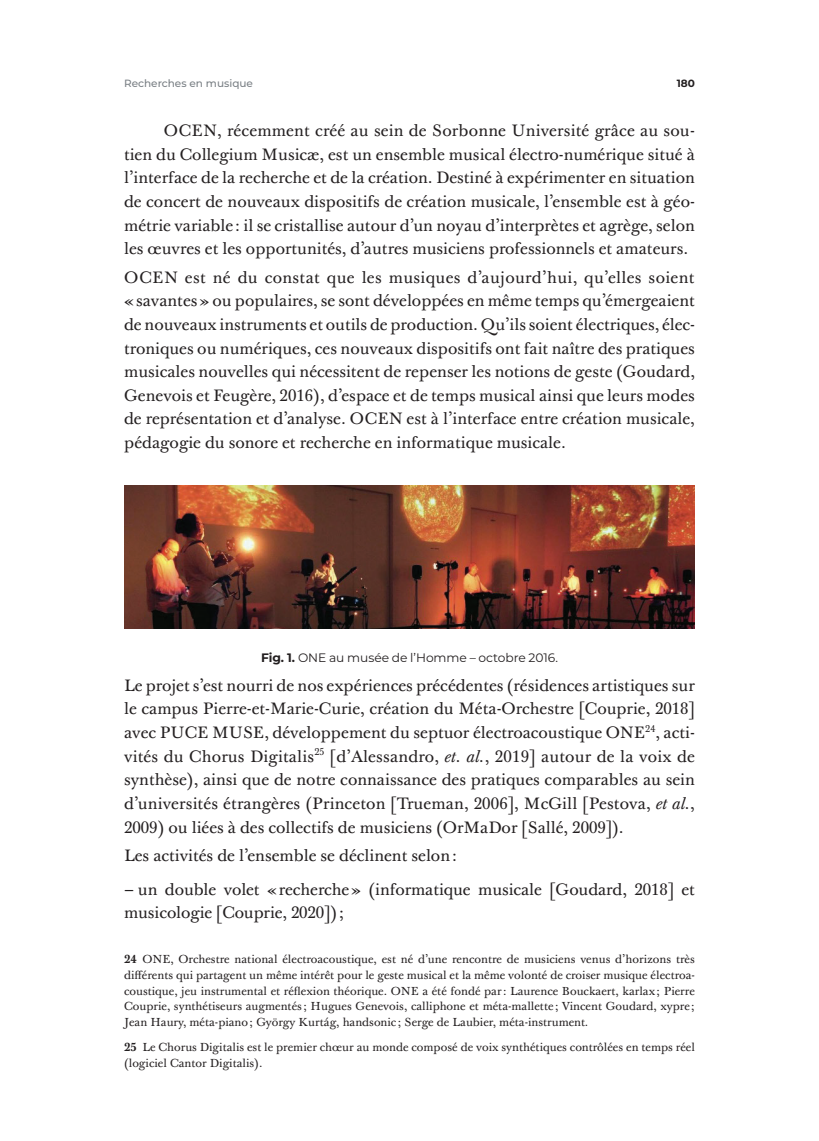
<style>
.page{position:relative;width:819px;height:1141px;background:#fff}
.page>*{position:absolute;margin:0;border:0;box-sizing:border-box;transform-origin:0 0}
._242_texte_courant_s{font:16.1px/23.6px "Baskerville 10 Pro";color:#231f20;text-align:justify}
._24_texte_courant{font:16.1px/23.6px "Baskerville 10 Pro";color:#231f20;text-align:justify}
._26_legende_figure{font:12.25px "Montserrat";letter-spacing:-.005em;color:#231f20}
._01_note_de_bas_de_p{font:11.38px/15.8px "Baskerville 10 Pro";color:#231f20;text-align:justify}
.t1{font:500 10.5px "Montserrat";color:#797f84}
.t2{font:700 10.5px "Montserrat";color:#231f20}
.s1{font-weight:700}
.s2{font-style:italic}
</style>
<div class="page">
<img style="left:124px;top:485px;width:570px;height:143px">
<p class="t1" style="left:124px;top:76px;width:130px">Recherches en musique</p>
<p class="t2" style="left:676px;top:75px;width:20px">180</p>
<p class="_24_texte_courant" style="left:124px;top:120px;width:572px;text-indent:40px">OCEN, récemment créé au sein de Sorbonne Université grâce au sou&shy;tien du Collegium Musicæ, est un ensemble musical électro-numérique situé à l’interface de la recherche et de la création. Destiné à expérimenter en situation de concert de nouveaux dispositifs de création musicale, l’ensemble est à géo&shy;métrie variable : il se cristallise autour d’un noyau d’interprètes et agrège, selon les œuvres et les opportunités, d’autres musiciens professionnels et amateurs.</p>
<p class="_242_texte_courant_s" style="left:124px;top:266px;width:572px">OCEN est né du constat que les musiques d’aujourd’hui, qu’elles soient «savantes» ou populaires, se sont développées en même temps qu’émergeaient de nouveaux instruments et outils de production. Qu’ils soient électriques, élec&shy;troniques ou numériques, ces nouveaux dispositifs ont fait naître des pratiques musicales nouvelles qui nécessitent de repenser les notions de geste (Goudard, Genevois et Feugère, 2016), d’espace et de temps musical ainsi que leurs modes de représentation et d’analyse. OCEN est à l’interface entre création musicale, pédagogie du sonore et recherche en informatique musicale.</p>
<p class="_26_legende_figure" style="left:261px;top:649px;width:298px"><span class="s1">Fig. 1.</span> ONE au musée de l’Homme – octobre 2016.</p>
<p class="_242_texte_courant_s" style="left:124px;top:675px;width:572px">Le projet s’est nourri de nos expériences précédentes (résidences artistiques sur le campus Pierre-et-Marie-Curie, création du Méta-Orchestre [Couprie, 2018] avec PUCE MUSE, développement du septuor électroacoustique ONE<sup>24</sup>, acti&shy;vités du Chorus Digitalis<sup>25</sup> [d’Alessandro, <span class="s2">et. al.</span>, 2019] autour de la voix de synthèse), ainsi que de notre connaissance des pratiques comparables au sein d’universités étrangères (Princeton [Trueman, 2006], McGill [Pestova, <span class="s2">et al.</span>, 2009) ou liées à des collectifs de musiciens (OrMaDor [Sallé, 2009]).</p>
<p class="_242_texte_courant_s" style="left:124px;top:845px;width:334px">Les activités de l’ensemble se déclinent selon:</p>
<p class="_242_texte_courant_s" style="left:124px;top:878px;width:572px">– un double volet «recherche» (informatique musicale [Goudard, 2018] et musicologie [Couprie, 2020]) ;</p>
<p class="_01_note_de_bas_de_p" style="left:124px;top:952px;width:572px"><span class="s1">24</span> ONE, Orchestre national électroacoustique, est né d’une rencontre de musiciens venus d’horizons très différents qui partagent un même intérêt pour le geste musical et la même volonté de croiser musique électroa&shy;coustique, jeu instrumental et réflexion théorique. ONE a été fondé par : Laurence Bouckaert, karlax; Pierre Couprie, synthétiseurs augmentés ; Hugues Genevois, calliphone et méta-mallette ; Vincent Goudard, xypre ; Jean Haury, méta-piano; György Kurtág, handsonic ; Serge de Laubier, méta-instrument<span class="s2">.</span></p>
<p class="_01_note_de_bas_de_p" style="left:124px;top:1040px;width:572px"><span class="s1">25</span> Le Chorus Digitalis est le premier chœur au monde composé de voix synthétiques contrôlées en temps réel (logiciel Cantor Digitalis).</p>
</div>
